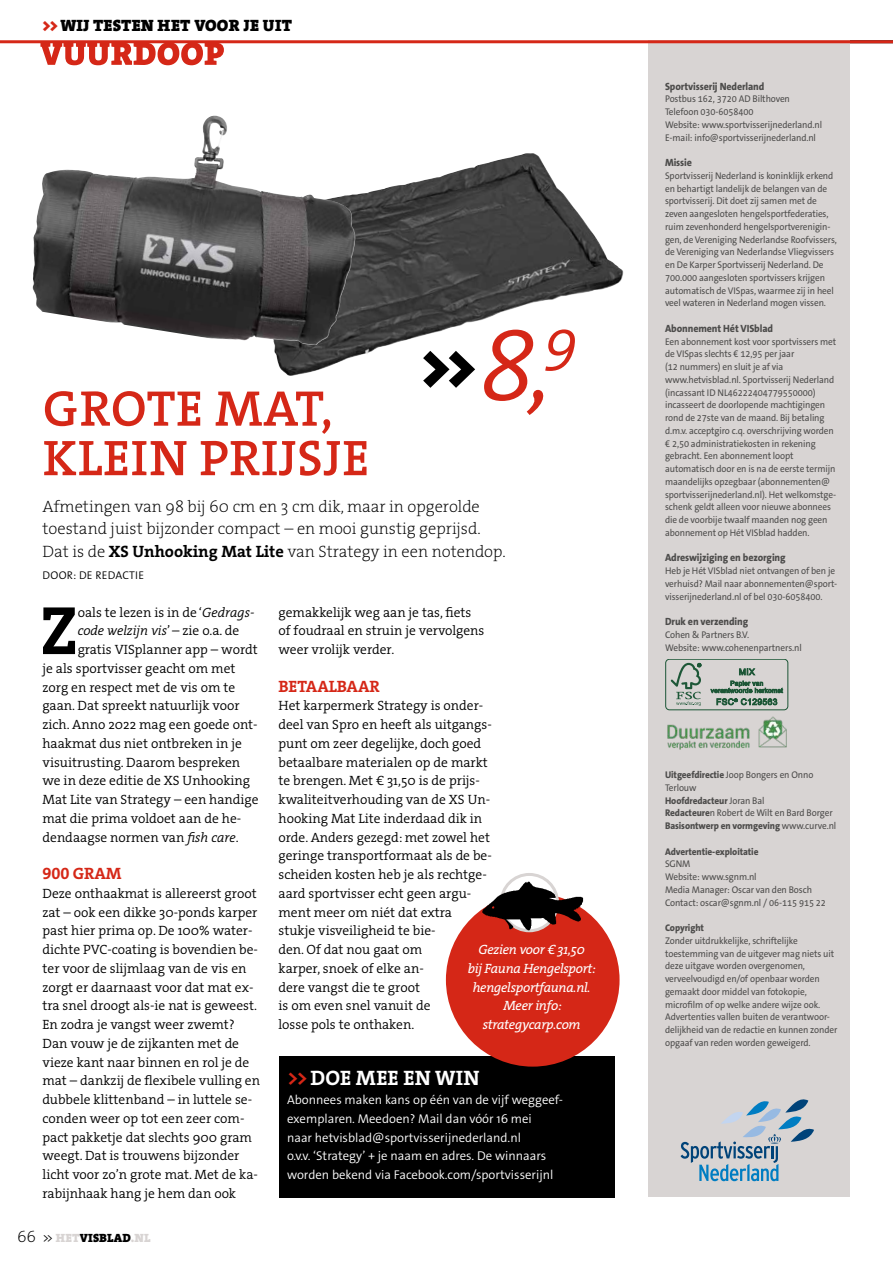
<style>
.page{position:relative;width:893px;height:1263px;background:#fff}
.page>*{position:absolute;margin:0;border:0;box-sizing:border-box;transform-origin:0 0}
.t1{font:69px "The Serif HP7 Bld";color:#000}
.t2{font:900 59.7px "The Sans Os F";color:#000}
.t3{font:50.55px/49.5px "The Serif HP6 Se Bld";letter-spacing:.015em;color:#d52717}
.t4{font:21px "The Serif HP7 Bld";color:#fff}
.t5{font:16.5px/22.5px "The Serif HP2 Ex Lig";color:#000}
.t6{font:16.5px "The Serif HP9 Blk";letter-spacing:.015em;color:#000}
.t7{font:16.5px "The Serif HP7 Bld";letter-spacing:-.01em;color:#d52717}
.t8{font:13.5px/18.8px "The Serif HP4 Se Lig";color:#000}
.t9{font:13.5px/18.8px "The Serif HP5 Plain IT";letter-spacing:-.02em;color:#fff;text-align:center}
.t10{font:13.5px "The Serif HP4 Se Lig IT";color:#000}
.t11{font:300 12.75px/18.8px "The Sans Os F";color:#fff}
.t12{font:12px "The Serif HP9 Blk";letter-spacing:.015em;color:#000}
.t13{font:300 11.25px "The Sans Os F";letter-spacing:.02em;color:#000}
.t14{font:800 10.5px "The Sans Os F";letter-spacing:-.01em;color:#4d4c4b;scale:.95 1}
.t15{font:9.75px/12.8px "The Sans Os F";letter-spacing:-.01em;color:#4d4c4b;scale:.95 1}
.t16{font:800 9.75px "The Sans Os F";letter-spacing:-.01em;color:#4d4c4b;scale:.95 1}
.s1{color:#d52717}
.s2{font-family:"The Serif HP4 Se Lig IT";font-weight:400;font-size:102.45px;color:#d52717}
.s3{font-family:"The Serif HP7 Bld"}
.s4{font-family:"The Serif HP4 Se Lig IT"}
.s5{font-family:"The Serif HP4 Se Lig"}
.s6{font-family:"The Serif HP2 Ex Lig";font-size:16.5px}
.s7{font-family:"The Sans Os F";font-weight:300}
.s8{color:#d8d4d3}
.s9{font-weight:800}
</style>
<div class="page">
<img style="left:274px;top:153px;width:350px;height:223px">
<img style="left:32px;top:119px;width:323px;height:226px">
<svg style="left:40px;top:43px;width:184px;height:22px"></svg>
<div style="left:278px;top:1057px;width:336px;height:141px;background:#000"></div>
<div style="left:446px;top:893px;width:174px;height:174px;background:#d52717;border-radius:50%"></div>
<div style="left:500px;top:873px;width:59px;height:59px;border:3px solid #d8d4d3;border-radius:50%"></div>
<div style="left:648px;top:40px;width:202px;height:1156px;background:#d8d4d3"></div>
<svg style="left:680px;top:1099px;width:134px;height:82px"></svg>
<div style="left:665px;top:659px;width:123px;height:51px;border:1px solid #236943;border-radius:4px"></div>
<svg style="left:671px;top:663px;width:30px;height:43px"></svg>
<svg style="left:710px;top:668px;width:73px;height:37px"></svg>
<hr style="left:0;top:40px;width:893px;height:3px;background:#d52717">
<img style="left:480px;top:879px;width:105px;height:54px">
<img style="left:667px;top:717px;width:120px;height:32px">
<h3 class="t6" style="left:42px;top:15px;width:251px"><span class="s1">&gt;&gt;</span> WIJ TESTEN HET VOOR JE UIT</h3>
<h3 class="t3" style="left:43px;top:384px;width:328px">GROTE MAT,<br>KLEIN PRIJSJE</h3>
<h2 class="t2" style="left:420px;top:329px;width:158px">&gt;&gt;<span class="s2">8,</span><sup>9</sup></h2>
<h3 class="t5" style="left:43px;top:495px;width:465px">Afmetingen van 98 bij 60 cm en 3 cm dik, maar in opgerolde toestand juist bijzonder compact – en mooi gunstig geprijsd.<br>Dat is de <span class="s3">XS Unhooking Mat Lite</span> van Strategy in een notendop.</h3>
<p class="t13" style="left:43px;top:568px;width:103px">DOOR: DE REDACTIE</p>
<h1 class="t1" style="left:40px;top:585px;width:39px">Z</h1>
<h3 class="t8" style="left:78px;top:603px;width:178px">oals te lezen is in de ‘<span class="s4">Gedrags-</span></h3>
<h3 class="t10" style="left:78px;top:622px;width:163px">code welzijn vis<span class="s5">’ – zie o.a. de</span></h3>
<p class="t8" style="left:43px;top:640px;width:218px;text-indent:35px">gratis VISplanner app – wordt je als sportvisser geacht om met zorg en respect met de vis om te gaan. Dat spreekt natuurlijk voor zich. Anno 2022 mag een goede ont&shy;haakmat dus niet ontbreken in je visuitrusting. Daarom bespreken we in deze editie de XS Unhooking<br>Mat Lite van Strategy – een handige mat die prima voldoet aan de he&shy;dendaagse normen van <span class="s4">fish care</span>.</p>
<h3 class="t7" style="left:43px;top:862px;width:81px">900 GRAM</h3>
<p class="t8" style="left:43px;top:884px;width:219px">Deze onthaakmat is allereerst groot zat – ook een dikke 30-ponds karper past hier prima op. De 100% water&shy;dichte PVC-coating is bovendien be&shy;ter voor de slijmlaag van de vis en zorgt er daarnaast voor dat mat ex&shy;tra snel droogt als-ie nat is geweest.<br>En zodra je vangst weer zwemt?<br>Dan vouw je de zijkanten met de vieze kant naar binnen en rol je de mat – dankzij de flexibele vulling en dubbele klittenband – in luttele se&shy;conden weer op tot een zeer com&shy;pact pakketje dat slechts 900 gram weegt. Dat is trouwens bijzonder licht voor zo’n grote mat. Met de ka&shy;rabijnhaak hang je hem dan ook</p>
<p class="t12" style="left:17px;top:1230px;width:135px"><span class="s6">66</span> <span class="s7">&gt;&gt;</span> <span class="s8">HET</span>VISBLAD<span class="s8">.NL</span></p>
<h3 class="t8" style="left:278px;top:603px;width:207px">gemakkelijk weg aan je tas, fiets of foudraal en struin je vervolgens weer vrolijk verder.</h3>
<h3 class="t7" style="left:278px;top:675px;width:103px">BETAALBAAR</h3>
<p class="t8" style="left:278px;top:696px;width:215px">Het karpermerk Strategy is onder&shy;deel van Spro en heeft als uitgangs&shy;punt om zeer degelijke, doch goed betaalbare materialen op de markt te brengen. Met € 31,50 is de prijs&shy;kwaliteitverhouding van de XS Un&shy;hooking Mat Lite inderdaad dik in orde. Anders gezegd: met zowel het geringe transportformaat als de be&shy;scheiden kosten heb je als rechtge&shy;aard sportvisser echt geen argu&shy;ment meer om niét dat extra stukje visveiligheid te bie-<br>den. Of dat nou gaat om<br>karper, snoek of elke an-<br>dere vangst die te groot<br>is om even snel vanuit de<br>losse pols te onthaken.</p>
<h3 class="t4" style="left:287px;top:1064px;width:194px"><span class="s1">&gt;&gt;</span> DOE MEE EN WIN</h3>
<h3 class="t11" style="left:287px;top:1090px;width:277px">Abonnees maken kans op één van de vijf weggeef&shy;exemplaren. Meedoen? Mail dan vóór 16 mei<br>naar hetvisblad@sportvisserijnederland.nl<br>o.v.v. ‘Strategy’ + je naam en adres. De winnaars worden bekend via Facebook.com/sportvisserijnl</h3>
<h3 class="t9" style="left:468px;top:940px;width:130px">Gezien voor € 31,50<br>bij Fauna Hengelsport: hengelsportfauna.nl.<br>Meer info: strategycarp.com</h3>
<p class="t14" style="left:665px;top:79px;width:106px">Sportvisserij Nederland</p>
<p class="t15" style="left:665px;top:93px;width:167px">Postbus 162, 3720 AD Bilthoven Telefoon 030-6058400<br>Website: www.sportvisserijnederland.nl E-mail: info@sportvisserijnederland.nl</p>
<p class="t14" style="left:665px;top:156px;width:30px">Missie</p>
<p class="t15" style="left:665px;top:169px;width:182px">Sportvisserij Nederland is koninklijk erkend en behartigt landelijk de belangen van de sportvisserij. Dit doet zij samen met de zeven aangesloten hengelsportfederaties, ruim zevenhonderd hengelsportverenigin&shy;gen, de Vereniging Nederlandse Roofvissers, de Vereniging van Nederlandse Vliegvissers en De Karper Sportvisserij Nederland. De 700.000 aangesloten sportvissers krijgen automatisch de VISpas, waarmee zij in heel veel wateren in Nederland mogen vissen.</p>
<p class="t14" style="left:665px;top:321px;width:115px">Abonnement Hét VISblad</p>
<p class="t15" style="left:665px;top:335px;width:182px">Een abonnement kost voor sportvissers met de VISpas slechts € 12,95 per jaar<br>(12 nummers) en sluit je af via www.hetvisblad.nl. Sportvisserij Nederland (incassant ID NL46222404779550000) incasseert de doorlopende machtigingen rond de 27ste van de maand. Bij betaling d.m.v. acceptgiro c.q. overschrijving worden € 2,50 administratiekosten in rekening gebracht. Een abonnement loopt automatisch door en is na de eerste termijn maandelijks opzegbaar (abonnementen@ sportvisserijnederland.nl). Het welkomstge&shy;schenk geldt alleen voor nieuwe abonnees die de voorbije twaalf maanden nog geen abonnement op Hét VISblad hadden.</p>
<p class="t14" style="left:665px;top:551px;width:128px">Adreswijziging en bezorging</p>
<p class="t15" style="left:665px;top:564px;width:183px">Heb je Hét VISblad niet ontvangen of ben je verhuisd? Mail naar abonnementen@sport&shy;visserijnederland.nl of bel 030-6058400.</p>
<p class="t14" style="left:665px;top:615px;width:89px">Druk en verzending</p>
<p class="t15" style="left:665px;top:628px;width:145px">Cohen &amp; Partners B.V.<br>Website: www.cohenenpartners.nl</p>
<p class="t15" style="left:665px;top:768px;width:182px"><span class="s9">Uitgeefdirectie</span> Joop Bongers en Onno<br>Terlouw<br><span class="s9">Hoofdredacteur</span> Joran Bal<br><span class="s9">Redacteure</span>n Robert de Wilt en Bard Borger<br><span class="s9">Basisontwerp en vormgeving</span> www.curve.nl</p>
<p class="t16" style="left:665px;top:845px;width:100px">Advertentie-exploitatie</p>
<p class="t15" style="left:665px;top:858px;width:171px">SGNM<br>Website: www.sgnm.nl<br>Media Manager: Oscar van den Bosch<br>Contact: oscar@sgnm.nl / 06-115 915 22</p>
<p class="t16" style="left:665px;top:921px;width:42px">Copyright</p>
<p class="t15" style="left:665px;top:934px;width:183px">Zonder uitdrukkelijke, schriftelijke toestemming van de uitgever mag niets uit deze uitgave worden overgenomen, verveelvoudigd en/of openbaar worden gemaakt door middel van fotokopie, microfilm of op welke andere wijze ook.<br>Advertenties vallen buiten de verantwoor&shy;delijkheid van de redactie en kunnen zonder opgaaf van reden worden geweigerd.</p>
</div>
